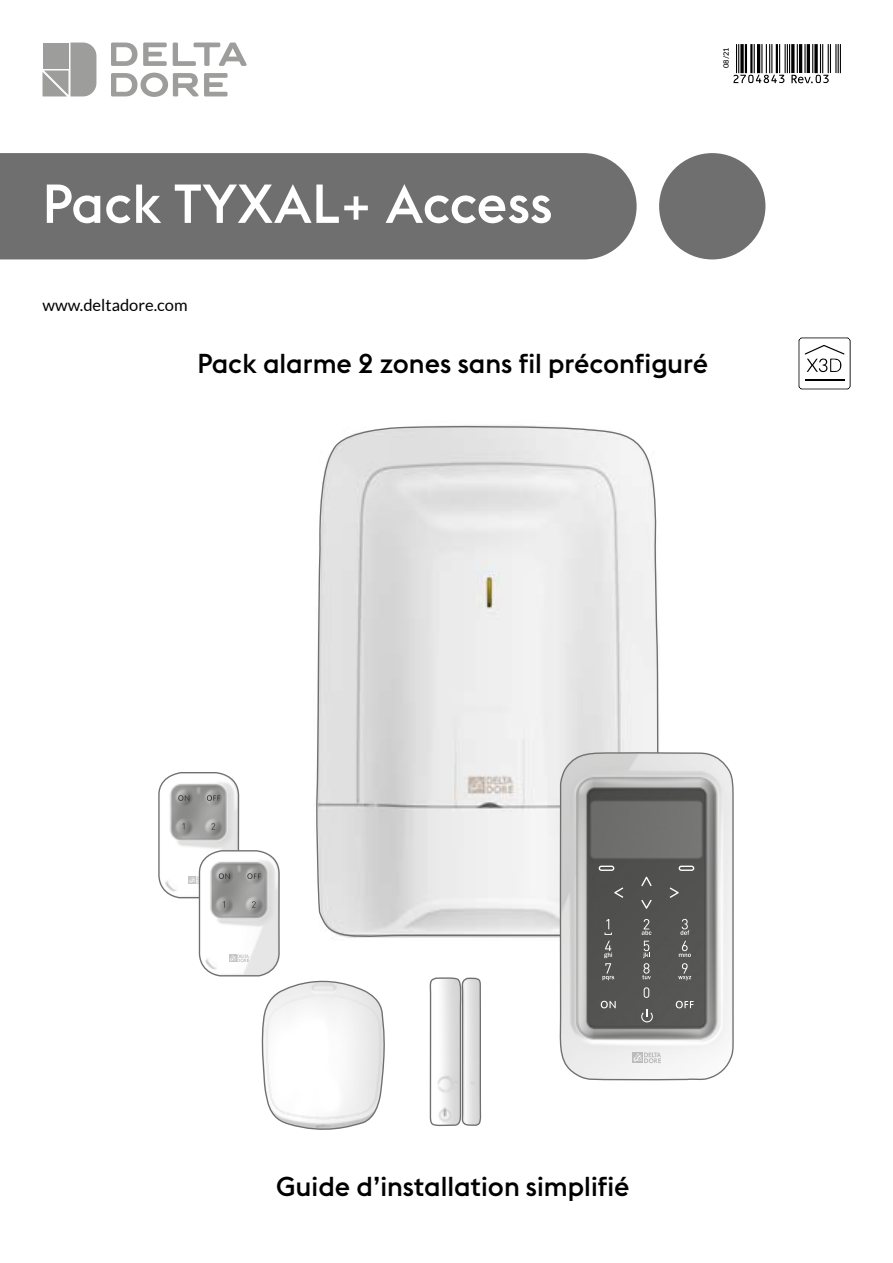
<style>
.page{position:relative;width:893px;height:1263px;background:#fff}
.page>*{position:absolute;margin:0;border:0;box-sizing:border-box;transform-origin:0 0}
.t1{font:500 54px "Euclid Flex";color:#fff}
.t2{font:500 27px "Euclid Flex";color:#000}
.t3{font:16.5px "Lato";color:#000}
.t4{font:500 7.5px "Lato";color:#000}
</style>
<div class="page">
<svg style="left:111px;top:43px;width:26px;height:23px"></svg>
<svg style="left:143px;top:43px;width:24px;height:23px"></svg>
<svg style="left:173px;top:43px;width:74px;height:23px"></svg>
<svg style="left:111px;top:73px;width:87px;height:24px"></svg>
<svg style="left:204px;top:73px;width:24px;height:23px"></svg>
<svg style="left:43px;top:43px;width:53px;height:53px;background:#a5a5a5"></svg>
<svg style="left:733px;top:44px;width:108px;height:39px"></svg>
<svg style="left:316px;top:425px;width:343px;height:513px"></svg>
<svg style="left:158px;top:771px;width:229px;height:359px"></svg>
<svg style="left:556px;top:750px;width:178px;height:331px;background:#999"></svg>
<div style="left:632px;top:1052px;width:11px;height:11px;background:#bcbcbc"></div>
<svg style="left:633px;top:1052px;width:28px;height:11px"></svg>
<svg style="left:641px;top:1009px;width:12px;height:13px"></svg>
<svg style="left:642px;top:919px;width:9px;height:16px"></svg>
<svg style="left:680px;top:919px;width:9px;height:16px"></svg>
<svg style="left:679px;top:941px;width:12px;height:16px"></svg>
<svg style="left:642px;top:941px;width:9px;height:38px"></svg>
<svg style="left:602px;top:941px;width:12px;height:39px"></svg>
<svg style="left:678px;top:963px;width:13px;height:17px"></svg>
<svg style="left:604px;top:919px;width:8px;height:16px"></svg>
<svg style="left:641px;top:876px;width:11px;height:10px"></svg>
<svg style="left:601px;top:1001px;width:15px;height:7px"></svg>
<svg style="left:676px;top:1001px;width:18px;height:7px"></svg>
<svg style="left:679px;top:866px;width:15px;height:5px"></svg>
<svg style="left:599px;top:866px;width:15px;height:5px"></svg>
<svg style="left:614px;top:887px;width:9px;height:11px"></svg>
<svg style="left:670px;top:887px;width:9px;height:11px"></svg>
<svg style="left:641px;top:900px;width:11px;height:9px"></svg>
<svg style="left:644px;top:987px;width:5px;height:11px"></svg>
<svg style="left:429px;top:977px;width:53px;height:149px"></svg>
<svg style="left:799px;top:338px;width:51px;height:51px"></svg>
<div style="left:659px;top:153px;width:106px;height:106px;background:#706f6f;border-radius:50%"></div>
<div style="left:0;top:153px;width:637px;height:106px;background:#706f6f"></div>
<p class="t4" style="left:721px;top:68px;width:22px;rotate:-90deg">08/21</p>
<h1 class="t1" style="left:43px;top:173px;width:512px">Pack TYXAL+ Access</h1>
<p class="t3" style="left:43px;top:296px;width:147px">www.deltadore.com</p>
<p class="t2" style="left:197px;top:348px;width:512px">Pack alarme 2 zones sans fil préconfiguré</p>
<p class="t2" style="left:276px;top:1171px;width:355px">Guide d’installation simplifié</p>
</div>
